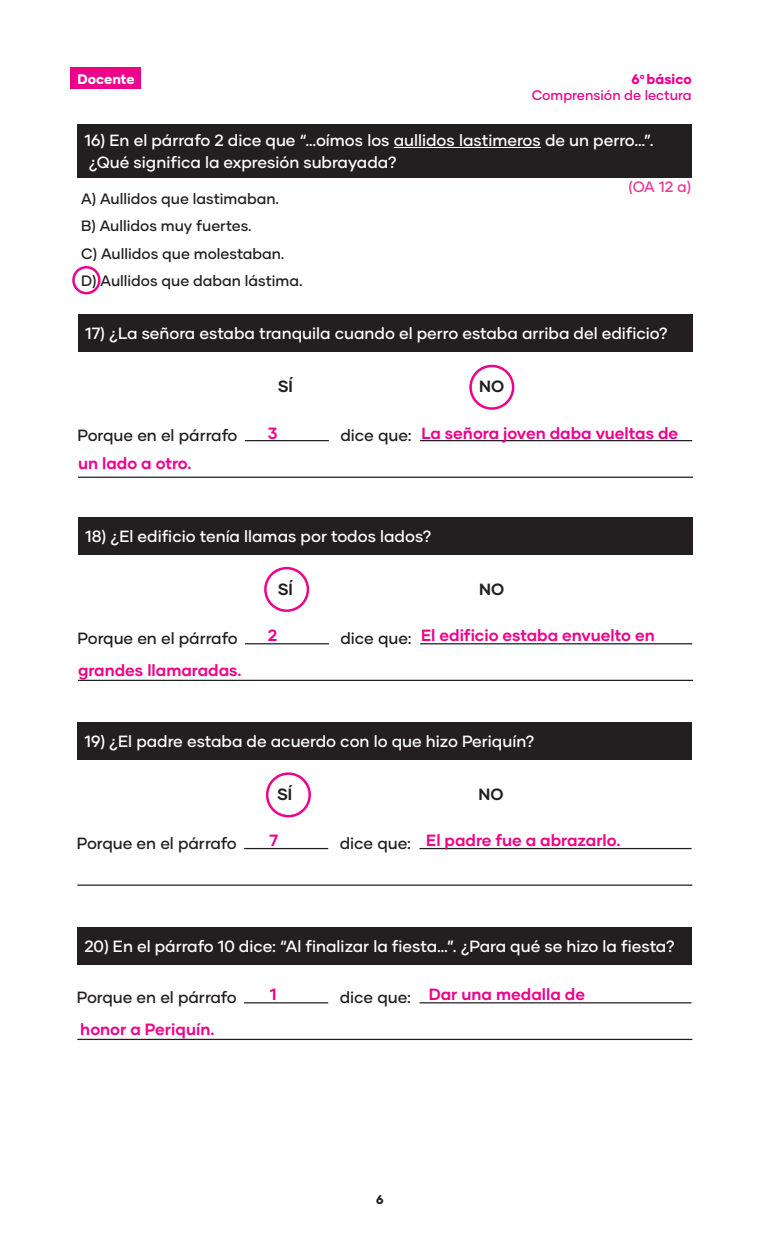
<style>
.page{position:relative;width:765px;height:1260px;background:#fff}
.page>*{position:absolute;margin:0;border:0;box-sizing:border-box;transform-origin:0 0}
.txt{font:500 16.25px "Gilmer";color:#fff}
.txt-2{font:700 16.25px "Gilmer";color:#ed028c}
.bullet_check{font:500 16.25px "Gilmer";color:#231f20}
.bullet_check-2{font:700 16.25px "Gilmer";color:#231f20}
.txt-3{font:500 15px "Gilmer";color:#231f20}
.bullet_check-3{font:500 15px "Gilmer";color:#ed3896}
.t1{font:500 13.75px/16.2px "Gilmer";color:#ed028c;text-align:right}
.t2{font:800 13.75px "Gilmer";color:#fff}
.t3{font:800 12.5px "Gilmer";color:#231f20}
.s1{font-weight:800}
</style>
<div class="page">
<div style="left:70px;top:67px;width:71px;height:22px;background:#ed028c"></div>
<div style="left:78px;top:314px;width:615px;height:38px;background:#231f20"></div>
<div style="left:78px;top:517px;width:615px;height:38px;background:#231f20"></div>
<div style="left:77px;top:722px;width:615px;height:38px;background:#231f20"></div>
<div style="left:77px;top:927px;width:615px;height:37px;background:#231f20"></div>
<hr style="left:245px;top:440px;width:84px;height:1px;background:#231f20">
<hr style="left:420px;top:440px;width:272px;height:1px;background:#231f20">
<hr style="left:78px;top:477px;width:615px;height:1px;background:#231f20">
<hr style="left:245px;top:643px;width:84px;height:1px;background:#231f20">
<hr style="left:420px;top:643px;width:272px;height:1px;background:#231f20">
<hr style="left:78px;top:680px;width:615px;height:1px;background:#231f20">
<hr style="left:244px;top:848px;width:84px;height:1px;background:#231f20">
<hr style="left:419px;top:848px;width:273px;height:1px;background:#231f20">
<hr style="left:77px;top:885px;width:615px;height:1px;background:#231f20">
<hr style="left:244px;top:1002px;width:84px;height:1px;background:#231f20">
<hr style="left:419px;top:1002px;width:273px;height:1px;background:#231f20">
<hr style="left:77px;top:1039px;width:615px;height:1px;background:#231f20">
<div style="left:78px;top:124px;width:614px;height:53px;background:#231f20"></div>
<hr style="left:394px;top:147px;width:147px;height:1px;background:#fff">
<div style="left:72px;top:266px;width:29px;height:28px;border:2px solid #ed028c;border-radius:50%"></div>
<div style="left:469px;top:365px;width:45px;height:45px;border:2px solid #ed028c;border-radius:50%"></div>
<div style="left:264px;top:567px;width:45px;height:45px;border:2px solid #ed028c;border-radius:50%"></div>
<div style="left:266px;top:772px;width:45px;height:45px;border:2px solid #ed028c;border-radius:50%"></div>
<p class="t2" style="left:78px;top:70px;width:59px">Docente</p>
<p class="t1" style="left:532px;top:71px;width:162px"><span class="s1">6</span><sup>o</sup> <span class="s1">básico<br></span>Comprensión de lectura</p>
<p class="txt" style="left:85px;top:130px;width:571px">16) En el párrafo 2 dice que “…oímos los aullidos lastimeros de un perro…”.</p>
<p class="txt" style="left:89px;top:152px;width:310px">¿Qué significa la expresión subrayada?</p>
<p class="txt-3" style="left:81px;top:189px;width:199px">A) Aullidos que lastimaban.</p>
<p class="txt-3" style="left:81px;top:217px;width:172px">B) Aullidos muy fuertes.</p>
<p class="txt-3" style="left:81px;top:244px;width:205px">C) Aullidos que molestaban.</p>
<p class="txt-3" style="left:81px;top:271px;width:223px">D) Aullidos que daban lástima.</p>
<p class="bullet_check-3" style="left:629px;top:177px;width:64px">(OA 12 a)</p>
<p class="txt" style="left:85px;top:324px;width:585px">17) ¿La señora estaba tranquila cuando el perro estaba arriba del edificio?</p>
<p class="bullet_check-2" style="left:278px;top:376px;width:17px">SÍ</p>
<p class="bullet_check-2" style="left:479px;top:376px;width:27px">NO</p>
<p class="txt-2" style="left:268px;top:423px;width:11px">3</p>
<p class="txt-2" style="left:421px;top:423px;width:258px">La señora joven daba vueltas de</p>
<p class="bullet_check" style="left:78px;top:425px;width:162px">Porque en el párrafo</p>
<p class="bullet_check" style="left:340px;top:425px;width:73px">dice que:</p>
<p class="txt-2" style="left:78px;top:453px;width:115px">un lado a otro.</p>
<p class="txt" style="left:85px;top:527px;width:348px">18) ¿El edificio tenía llamas por todos lados?</p>
<p class="bullet_check-2" style="left:278px;top:579px;width:17px">SÍ</p>
<p class="bullet_check-2" style="left:479px;top:579px;width:27px">NO</p>
<p class="txt-2" style="left:268px;top:625px;width:11px">2</p>
<p class="txt-2" style="left:421px;top:625px;width:235px">El edificio estaba envuelto en</p>
<p class="bullet_check" style="left:78px;top:629px;width:162px">Porque en el párrafo</p>
<p class="bullet_check" style="left:340px;top:629px;width:73px">dice que:</p>
<p class="txt-2" style="left:78px;top:660px;width:165px">grandes llamaradas.</p>
<p class="txt" style="left:84px;top:731px;width:452px">19) ¿El padre estaba de acuerdo con lo que hizo Periquín?</p>
<p class="bullet_check-2" style="left:277px;top:784px;width:17px">SÍ</p>
<p class="bullet_check-2" style="left:479px;top:784px;width:27px">NO</p>
<p class="txt-2" style="left:269px;top:830px;width:10px">7</p>
<p class="txt-2" style="left:426px;top:830px;width:196px">El padre fue a abrazarlo.</p>
<p class="bullet_check" style="left:77px;top:833px;width:162px">Porque en el párrafo</p>
<p class="bullet_check" style="left:340px;top:833px;width:73px">dice que:</p>
<p class="txt" style="left:84px;top:936px;width:592px">20) En el párrafo 10 dice: “Al finalizar la fiesta…”. ¿Para qué se hizo la fiesta?</p>
<p class="txt-2" style="left:270px;top:985px;width:8px">1</p>
<p class="txt-2" style="left:429px;top:985px;width:158px">Dar una medalla de</p>
<p class="bullet_check" style="left:77px;top:988px;width:162px">Porque en el párrafo</p>
<p class="bullet_check" style="left:340px;top:988px;width:73px">dice que:</p>
<p class="txt-2" style="left:80px;top:1019px;width:136px">honor a Periquín.</p>
<p class="t3" style="left:376px;top:1192px;width:9px">6</p>
</div>
